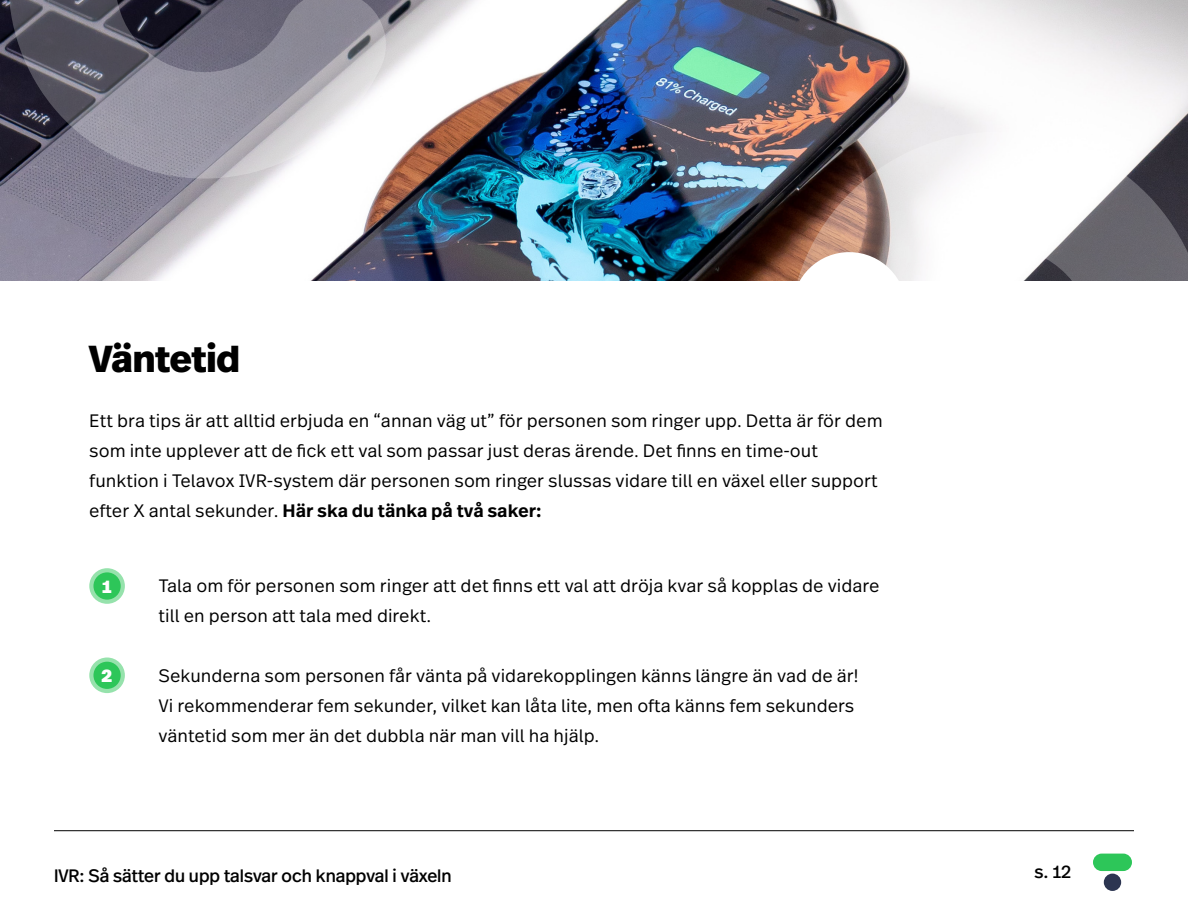
<style>
.page{position:relative;width:1188px;height:918px;background:#fff}
.page>*{position:absolute;margin:0;border:0;box-sizing:border-box;transform-origin:0 0}
.t1{font:800 37.5px "Real Head Pro";color:#000}
.t2{font:300 18px/30px "Real Text Pro";color:#000}
.t3{font:18px "Real Head Pro";color:#000}
.t4{font:900 18px "Real Head Pro";color:#fff}
.s1{font-weight:600}
</style>
<div class="page">
<hr style="left:54px;top:830px;width:1080px;height:1px;background:#000">
<img style="left:0;top:0;width:1188px;height:281px">
<svg style="left:787px;top:112px;width:401px;height:169px"></svg>
<svg style="left:787px;top:247px;width:125px;height:34px"></svg>
<svg style="left:0;top:0;width:393px;height:206px"></svg>
<div style="left:1104px;top:874px;width:17px;height:17px;background:#2c3551;border-radius:50%"></div>
<div style="left:1093px;top:854px;width:39px;height:17px;background:#2dc659;border-radius:9px"></div>
<svg style="left:89px;top:658px;width:36px;height:35px"></svg>
<div style="left:93px;top:662px;width:28px;height:27px;background:#2dc659;border-radius:50%"></div>
<svg style="left:89px;top:568px;width:36px;height:36px"></svg>
<div style="left:93px;top:572px;width:28px;height:28px;background:#2dc659;border-radius:50%"></div>
<h1 class="t1" style="left:89px;top:331px;width:152px">Väntetid</h1>
<p class="t2" style="left:89px;top:405px;width:795px">Ett bra tips är att alltid erbjuda en “annan väg ut” för personen som ringer upp. Detta är för dem som inte upplever att de fick ett val som passar just deras ärende. Det finns en time-out funktion i Telavox IVR-system där personen som ringer slussas vidare till en växel eller support efter X antal sekunder. <span class="s1">Här ska du tänka på två saker:</span></p>
<p class="t4" style="left:102px;top:573px;width:11px">1</p>
<p class="t4" style="left:102px;top:662px;width:12px">2</p>
<p class="t2" style="left:159px;top:570px;width:723px">Tala om för personen som ringer att det finns ett val att dröja kvar så kopplas de vidare till en person att tala med direkt.</p>
<p class="t2" style="left:159px;top:660px;width:701px">Sekunderna som personen får vänta på vidarekopplingen känns längre än vad de är!<br>Vi rekommenderar fem sekunder, vilket kan låta lite, men ofta känns fem sekunders väntetid som mer än det dubbla när man vill ha hjälp.</p>
<p class="t3" style="left:54px;top:864px;width:399px">IVR: Så sätter du upp talsvar och knappval i växeln</p>
<p class="t3" style="left:1034px;top:859px;width:39px">s. 12</p>
</div>
